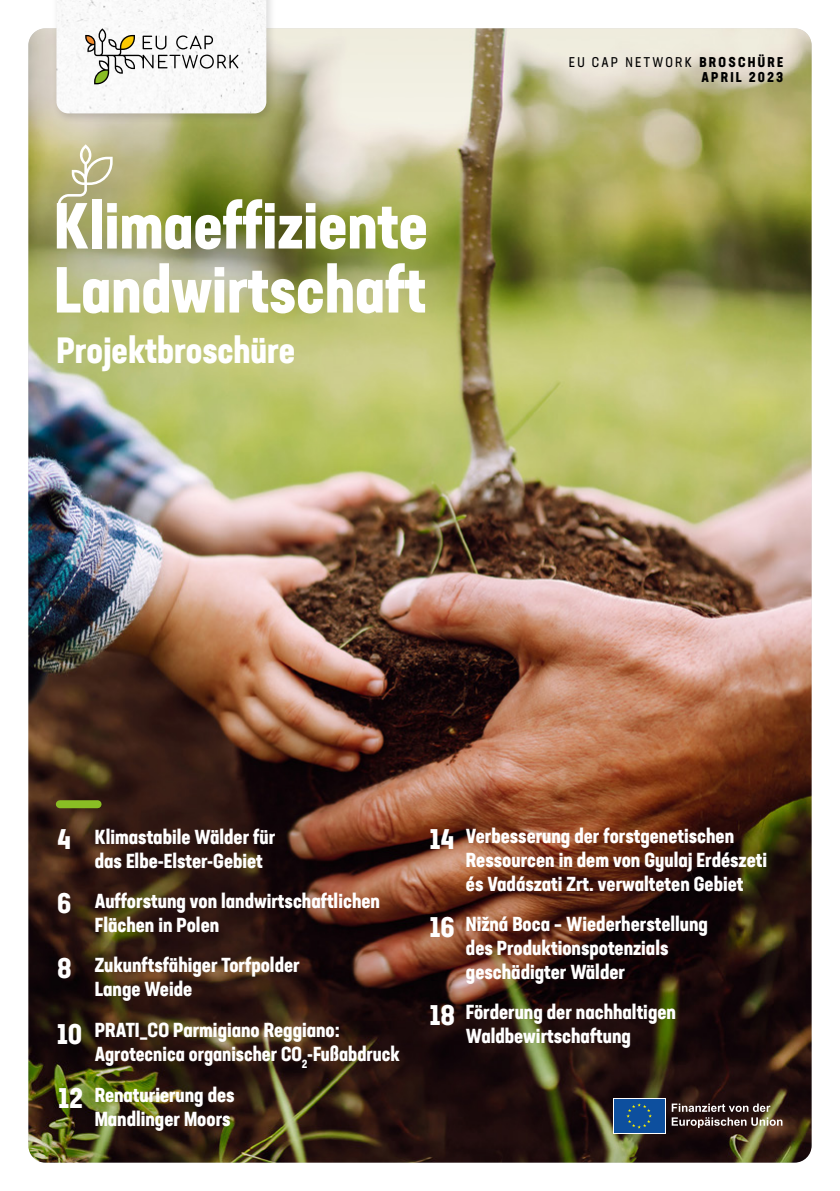
<style>
.page{position:relative;width:840px;height:1191px;background:#fff}
.page>*{position:absolute;margin:0;border:0;box-sizing:border-box;transform-origin:0 0}
.t1{font:700 condensed 64px/64px "Neusa Next Std";color:#fff}
.t2{font:700 condensed 36px "Neusa Next Std";color:#fff}
.t3{font:700 condensed 20px/24px "Neusa Next Std";color:#fff}
.t4{font:700 condensed 14px/15px "Neusa Next Std";letter-spacing:.16em;color:#000;text-align:right}
.s1{font-weight:400}
.s2{font-size:28px}
</style>
<div class="page">
<img style="left:28px;top:28px;width:783px;height:1134px">
<div style="left:51px;top:0;width:225px;height:124px;background:#000;opacity:.15"></div>
<svg style="left:56px;top:0;width:210px;height:113px"></svg>
<svg style="left:58px;top:144px;width:55px;height:63px;background:#c1bd8e"></svg>
<div style="left:60px;top:800px;width:37px;height:8px;background:#89bd24"></div>
<svg style="left:612px;top:1098px;width:53px;height:35px"></svg>
<div style="left:613px;top:1099px;width:51px;height:33px;background:#0d4f9e"></div>
<svg style="left:626px;top:1103px;width:25px;height:25px"></svg>
<svg style="left:671px;top:1103px;width:111px;height:25px;background:#63544d"></svg>
<h1 class="t1" style="left:54px;top:193px;width:375px">Klimaeffiziente<br>Landwirtschaft</h1>
<h2 class="t2" style="left:56px;top:327px;width:240px">Projektbroschüre</h2>
<p class="t4" style="left:568px;top:54px;width:216px"><span class="s1">EU CAP NETWORK</span> BROSCHÜRE<br>APRIL 2023</p>
<p class="t3" style="left:95px;top:825px;width:182px;text-indent:-38px"><span class="s2">4</span> Klimastabile Wälder für das Elbe-Elster-Gebiet</p>
<p class="t3" style="left:95px;top:888px;width:286px;text-indent:-38px"><span class="s2">6</span> Aufforstung von landwirtschaftlichen<br>Flächen in Polen</p>
<p class="t3" style="left:95px;top:952px;width:206px;text-indent:-38px"><span class="s2">8</span> Zukunftsfähiger Torfpolder<br>Lange Weide</p>
<p class="t3" style="left:95px;top:1018px;width:306px;text-indent:-38px"><span class="s2">10</span> PRATI_CO Parmigiano Reggiano:<br>Agrotecnica organischer CO<sub>2</sub>-Fußabdruck</p>
<p class="t3" style="left:59px;top:1082px;width:177px;text-align:right"><span class="s2">12</span> Renaturierung des<br>Mandlinger Moors</p>
<p class="t3" style="left:465px;top:824px;width:302px;text-indent:-36px"><span class="s2">14</span> Verbesserung der forstgenetischen<br>Ressourcen in dem von Gyulaj Erdészeti és Vadászati Zrt. verwalteten Gebiet</p>
<p class="t3" style="left:465px;top:911px;width:243px;text-indent:-36px"><span class="s2">16</span> Nižná Boca – Wiederherstellung des Produktionspotenzials geschädigter Wälder</p>
<p class="t3" style="left:429px;top:999px;width:247px;text-align:center"><span class="s2">18</span> Förderung der nachhaltigen<br>Waldbewirtschaftung</p>
</div>
